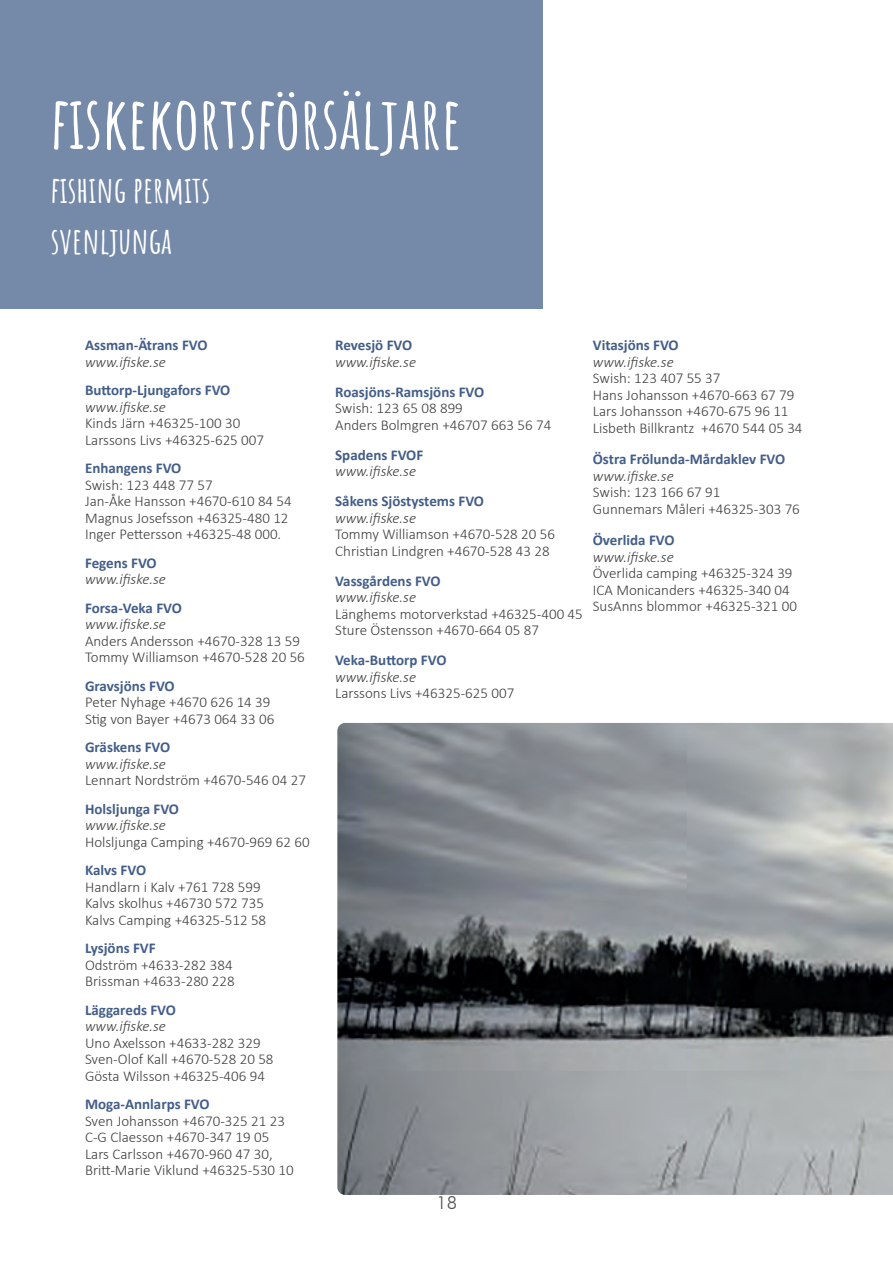
<style>
.page{position:relative;width:893px;height:1263px;background:#fff}
.page>*{position:absolute;margin:0;border:0;box-sizing:border-box;transform-origin:0 0}
.t1{font:700 72px "Amatic SC";color:#fff}
.t2{font:700 36px/50.7px "Amatic SC";color:#fff}
.t3{font:300 18px "Futura BT";color:#4b4c4d}
.t4{font:300 15px "Calibri";color:#3e3e3f}
.t5{font:700 15px "Calibri";color:#435e89}
.t6{font:italic 300 15px "Calibri";color:#3e3e3f}
</style>
<div class="page">
<div style="left:0;top:0;width:542px;height:309px;background:#7589a8"></div>
<img style="left:337px;top:723px;width:556px;height:472px">
<p class="t1" style="left:51px;top:67px;width:413px">FISKEKORTSFÖRSÄLJARE</p>
<p class="t2" style="left:51px;top:162px;width:161px">FISHING PERMITS<br>SVENLJUNGA</p>
<p class="t5" style="left:85px;top:335px;width:124px">Assman-Ätrans FVO</p>
<p class="t6" style="left:85px;top:353px;width:82px">www.ifiske.se</p>
<p class="t5" style="left:85px;top:380px;width:147px">Buttorp-Ljungafors FVO</p>
<p class="t6" style="left:85px;top:398px;width:82px">www.ifiske.se</p>
<p class="t4" style="left:85px;top:414px;width:157px">Kinds Järn +46325-100 30</p>
<p class="t4" style="left:85px;top:431px;width:181px">Larssons Livs +46325-625 007</p>
<p class="t5" style="left:85px;top:458px;width:98px">Enhangens FVO</p>
<p class="t4" style="left:85px;top:476px;width:129px">Swish: 123 448 77 57</p>
<p class="t4" style="left:85px;top:492px;width:208px">Jan-Åke Hansson +4670-610 84 54</p>
<p class="t4" style="left:85px;top:509px;width:205px">Magnus Josefsson +46325-480 12</p>
<p class="t4" style="left:85px;top:525px;width:198px">Inger Pettersson +46325-48 000.</p>
<p class="t5" style="left:85px;top:552px;width:73px">Fegens FVO</p>
<p class="t6" style="left:85px;top:570px;width:82px">www.ifiske.se</p>
<p class="t5" style="left:85px;top:597px;width:98px">Forsa-Veka FVO</p>
<p class="t6" style="left:85px;top:615px;width:82px">www.ifiske.se</p>
<p class="t4" style="left:85px;top:632px;width:216px">Anders Andersson +4670-328 13 59</p>
<p class="t4" style="left:85px;top:648px;width:221px">Tommy Williamson +4670-528 20 56</p>
<p class="t5" style="left:85px;top:675px;width:91px">Gravsjöns FVO</p>
<p class="t4" style="left:85px;top:693px;width:187px">Peter Nyhage +4670 626 14 39</p>
<p class="t4" style="left:85px;top:710px;width:191px">Stig von Bayer +4673 064 33 06</p>
<p class="t5" style="left:85px;top:737px;width:87px">Gräskens FVO</p>
<p class="t6" style="left:85px;top:755px;width:82px">www.ifiske.se</p>
<p class="t4" style="left:85px;top:771px;width:222px">Lennart Nordström +4670-546 04 27</p>
<p class="t5" style="left:85px;top:798px;width:96px">Holsljunga FVO</p>
<p class="t6" style="left:85px;top:816px;width:82px">www.ifiske.se</p>
<p class="t4" style="left:85px;top:833px;width:226px">Holsljunga Camping +4670-969 62 60</p>
<p class="t5" style="left:85px;top:860px;width:63px">Kalvs FVO</p>
<p class="t4" style="left:85px;top:878px;width:177px">Handlarn i Kalv +761 728 599</p>
<p class="t4" style="left:85px;top:894px;width:181px">Kalvs skolhus +46730 572 735</p>
<p class="t4" style="left:85px;top:911px;width:183px">Kalvs Camping +46325-512 58</p>
<p class="t5" style="left:85px;top:938px;width:72px">Lysjöns FVF</p>
<p class="t4" style="left:85px;top:956px;width:149px">Odström +4633-282 384</p>
<p class="t4" style="left:85px;top:972px;width:151px">Brissman +4633-280 228</p>
<p class="t5" style="left:85px;top:999px;width:92px">Läggareds FVO</p>
<p class="t6" style="left:85px;top:1017px;width:82px">www.ifiske.se</p>
<p class="t4" style="left:85px;top:1034px;width:177px">Uno Axelsson +4633-282 329</p>
<p class="t4" style="left:85px;top:1050px;width:190px">Sven-Olof Kall +4670-528 20 58</p>
<p class="t4" style="left:85px;top:1067px;width:181px">Gösta Wilsson +46325-406 94</p>
<p class="t5" style="left:85px;top:1094px;width:126px">Moga-Annlarps FVO</p>
<p class="t4" style="left:85px;top:1112px;width:201px">Sven Johansson +4670-325 21 23</p>
<p class="t4" style="left:85px;top:1128px;width:186px">C-G Claesson +4670-347 19 05</p>
<p class="t4" style="left:85px;top:1145px;width:189px">Lars Carlsson +4670-960 47 30,</p>
<p class="t4" style="left:85px;top:1161px;width:210px">Britt-Marie Viklund +46325-530 10</p>
<p class="t5" style="left:335px;top:335px;width:79px">Revesjö FVO</p>
<p class="t6" style="left:335px;top:353px;width:82px">www.ifiske.se</p>
<p class="t5" style="left:335px;top:381px;width:151px">Roasjöns-Ramsjöns FVO</p>
<p class="t4" style="left:335px;top:399px;width:129px">Swish: 123 65 08 899</p>
<p class="t4" style="left:335px;top:416px;width:218px">Anders Bolmgren +46707 663 56 74</p>
<p class="t5" style="left:335px;top:444px;width:90px">Spadens FVOF</p>
<p class="t6" style="left:335px;top:462px;width:82px">www.ifiske.se</p>
<p class="t5" style="left:335px;top:491px;width:150px">Såkens Sjöstystems FVO</p>
<p class="t6" style="left:335px;top:509px;width:82px">www.ifiske.se</p>
<p class="t4" style="left:335px;top:525px;width:221px">Tommy Williamson +4670-528 20 56</p>
<p class="t4" style="left:335px;top:542px;width:216px">Christian Lindgren +4670-528 43 28</p>
<p class="t5" style="left:335px;top:570px;width:107px">Vassgårdens FVO</p>
<p class="t6" style="left:335px;top:588px;width:82px">www.ifiske.se</p>
<p class="t4" style="left:335px;top:605px;width:249px">Länghems motorverkstad +46325-400 45</p>
<p class="t4" style="left:335px;top:621px;width:205px">Sture Östensson +4670-664 05 87</p>
<p class="t5" style="left:335px;top:650px;width:113px">Veka-Buttorp FVO</p>
<p class="t6" style="left:335px;top:668px;width:82px">www.ifiske.se</p>
<p class="t4" style="left:335px;top:684px;width:181px">Larssons Livs +46325-625 007</p>
<p class="t5" style="left:593px;top:335px;width:87px">Vitasjöns FVO</p>
<p class="t6" style="left:593px;top:353px;width:82px">www.ifiske.se</p>
<p class="t4" style="left:593px;top:369px;width:129px">Swish: 123 407 55 37</p>
<p class="t4" style="left:593px;top:386px;width:203px">Hans Johansson +4670-663 67 79</p>
<p class="t4" style="left:593px;top:402px;width:197px">Lars Johansson +4670-675 96 11</p>
<p class="t4" style="left:593px;top:419px;width:211px">Lisbeth Billkrantz +4670 544 05 34</p>
<p class="t5" style="left:593px;top:449px;width:194px">Östra Frölunda-Mårdaklev FVO</p>
<p class="t6" style="left:593px;top:467px;width:82px">www.ifiske.se</p>
<p class="t4" style="left:593px;top:483px;width:129px">Swish: 123 166 67 91</p>
<p class="t4" style="left:593px;top:500px;width:209px">Gunnemars Måleri +46325-303 76</p>
<p class="t5" style="left:593px;top:530px;width:83px">Överlida FVO</p>
<p class="t6" style="left:593px;top:548px;width:82px">www.ifiske.se</p>
<p class="t4" style="left:593px;top:564px;width:201px">Överlida camping +46325-324 39</p>
<p class="t4" style="left:593px;top:581px;width:198px">ICA Monicanders +46325-340 04</p>
<p class="t4" style="left:593px;top:597px;width:206px">SusAnns blommor +46325-321 00</p>
<p class="t3" style="left:436px;top:1191px;width:22px">18</p>
</div>
